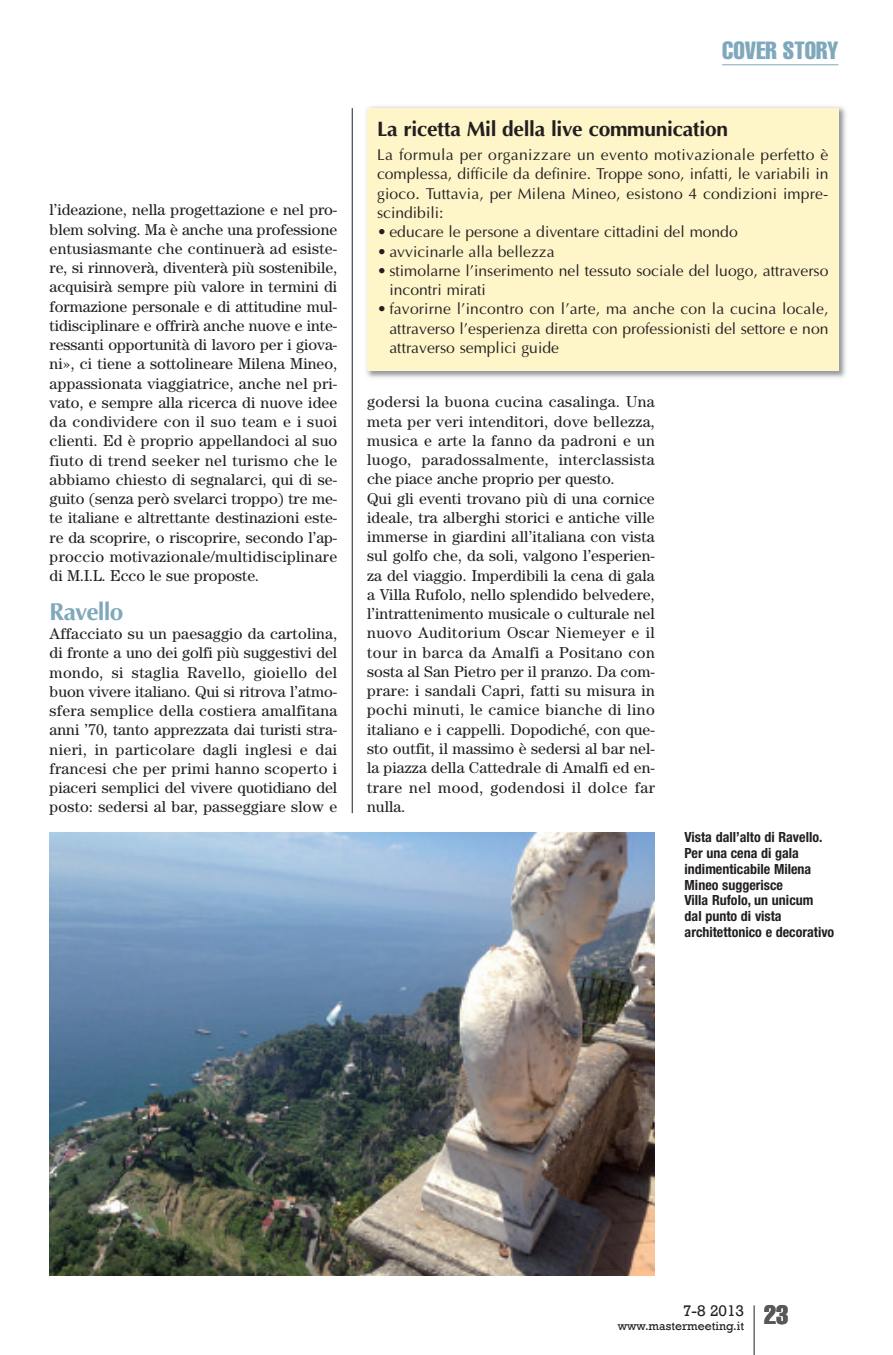
<style>
.page{position:relative;width:893px;height:1355px;background:#fff}
.page>*{position:absolute;margin:0;border:0;box-sizing:border-box;transform-origin:0 0}
.t1{font:extra-condensed 26.25px "Helvetica";color:#57585a}
.t2{font:extra-condensed 24.5px "Helvetica";color:#7fa8bc}
.t3{font:700 24.5px "Optima";letter-spacing:-.035em;color:#7fa8bc}
.t4{font:700 21px "Optima";letter-spacing:-.015em;color:#231f20}
.t5{font:15.75px/19.2px "Century";letter-spacing:.01em;color:#231f20;text-align:justify}
.t6{font:15.75px/19.2px "Optima";color:#231f20;text-align:justify}
.t7{font:15.75px "Rockwell";color:#231f20}
.t8{font:700 condensed 14px/15.8px "Helvetica Neue";color:#231f20}
.t9{font:12.25px "Rockwell";color:#231f20}
</style>
<div class="page">
<hr style="left:754px;top:1305px;width:1px;height:49px;background:#231f20">
<hr style="left:722px;top:64px;width:116px;height:1px;background:#7fa8bc">
<hr style="left:352px;top:108px;width:1px;height:705px;background:#231f20">
<img style="left:366px;top:106px;width:480px;height:272px">
<div style="left:367px;top:108px;width:471px;height:262px;background:#fef5c9"></div>
<img style="left:50px;top:832px;width:605px;height:443px">
<p class="t5" style="left:50px;top:202px;width:289px">l’ideazione, nella progettazione e nel pro&shy;blem solving. Ma è anche una professione entusiasmante che continuerà ad esiste&shy;re, si rinnoverà, diventerà più sostenibile, acquisirà sempre più valore in termini di formazione personale e di attitudine mul&shy;tidisciplinare e offrirà anche nuove e inte&shy;ressanti opportunità di lavoro per i giova&shy;ni», ci tiene a sottolineare Milena Mineo, appassionata viaggiatrice, anche nel pri&shy;vato, e sempre alla ricerca di nuove idee da condividere con il suo team e i suoi clienti. Ed è proprio appellandoci al suo fiuto di trend seeker nel turismo che le abbiamo chiesto di segnalarci, qui di se&shy;guito (senza però svelarci troppo) tre me&shy;te italiane e altrettante destinazioni este&shy;re da scoprire, o riscoprire, secondo l’ap&shy;proccio motivazionale/multidisciplinare di M.I.L. Ecco le sue proposte.</p>
<h2 class="t3" style="left:50px;top:597px;width:75px">Ravello</h2>
<p class="t5" style="left:50px;top:625px;width:289px">Affacciato su un paesaggio da cartolina, di fronte a uno dei golfi più suggestivi del mondo, si staglia Ravello, gioiello del buon vivere italiano. Qui si ritrova l’atmo&shy;sfera semplice della costiera amalfitana anni ’70, tanto apprezzata dai turisti stra&shy;nieri, in particolare dagli inglesi e dai francesi che per primi hanno scoperto i piaceri semplici del vivere quotidiano del posto: sedersi al bar, passeggiare slow e</p>
<h2 class="t2" style="left:722px;top:42px;width:118px">COVER STORY</h2>
<h3 class="t4" style="left:377px;top:116px;width:353px">La ricetta Mil della live communication</h3>
<p class="t6" style="left:377px;top:145px;width:453px">La formula per organizzare un evento motivazionale perfetto è complessa, difficile da definire. Troppe sono, infatti, le variabili in gioco. Tuttavia, per Milena Mineo, esistono 4 condizioni impre&shy;scindibili:</p>
<p class="t6" style="left:377px;top:222px;width:362px">• educare le persone a diventare cittadini del mondo</p>
<p class="t6" style="left:377px;top:241px;width:179px">• avvicinarle alla bellezza</p>
<p class="t6" style="left:389px;top:261px;width:441px;text-indent:-12px">• stimolarne l’inserimento nel tessuto sociale del luogo, attraverso incontri mirati</p>
<p class="t6" style="left:389px;top:299px;width:441px;text-indent:-12px">• favorirne l’incontro con l’arte, ma anche con la cucina locale, attraverso l’esperienza diretta con professionisti del settore e non attraverso semplici guide</p>
<p class="t5" style="left:367px;top:393px;width:289px;text-align:left">godersi la buona cucina casalinga. Una meta per veri intenditori, dove bellezza, musica e arte la fanno da padroni e un luogo, paradossalmente, interclassista che piace anche proprio per questo.<br>Qui gli eventi trovano più di una cornice ideale, tra alberghi storici e antiche ville immerse in giardini all’italiana con vista sul golfo che, da soli, valgono l’esperien&shy;za del viaggio. Imperdibili la cena di gala a Villa Rufolo, nello splendido belvedere, l’intrattenimento musicale o culturale nel nuovo Auditorium Oscar Niemeyer e il tour in barca da Amalfi a Positano con sosta al San Pietro per il pranzo. Da com&shy;prare: i sandali Capri, fatti su misura in pochi minuti, le camice bianche di lino italiano e i cappelli. Dopodiché, con que&shy;sto outfit, il massimo è sedersi al bar nel&shy;la piazza della Cattedrale di Amalfi ed en&shy;trare nel mood, godendosi il dolce far nulla.</p>
<p class="t8" style="left:685px;top:830px;width:151px">Vista dall’alto di Ravello.<br>Per una cena di gala indimenticabile Milena<br>Mineo suggerisce<br>Villa Rufolo, un unicum<br>dal punto di vista architettonico e decorativo</p>
<p class="t7" style="left:683px;top:1300px;width:63px">7-8 2013</p>
<p class="t9" style="left:618px;top:1318px;width:128px">www.mastermeeting.it</p>
<h1 class="t1" style="left:764px;top:1305px;width:26px">23</h1>
</div>
